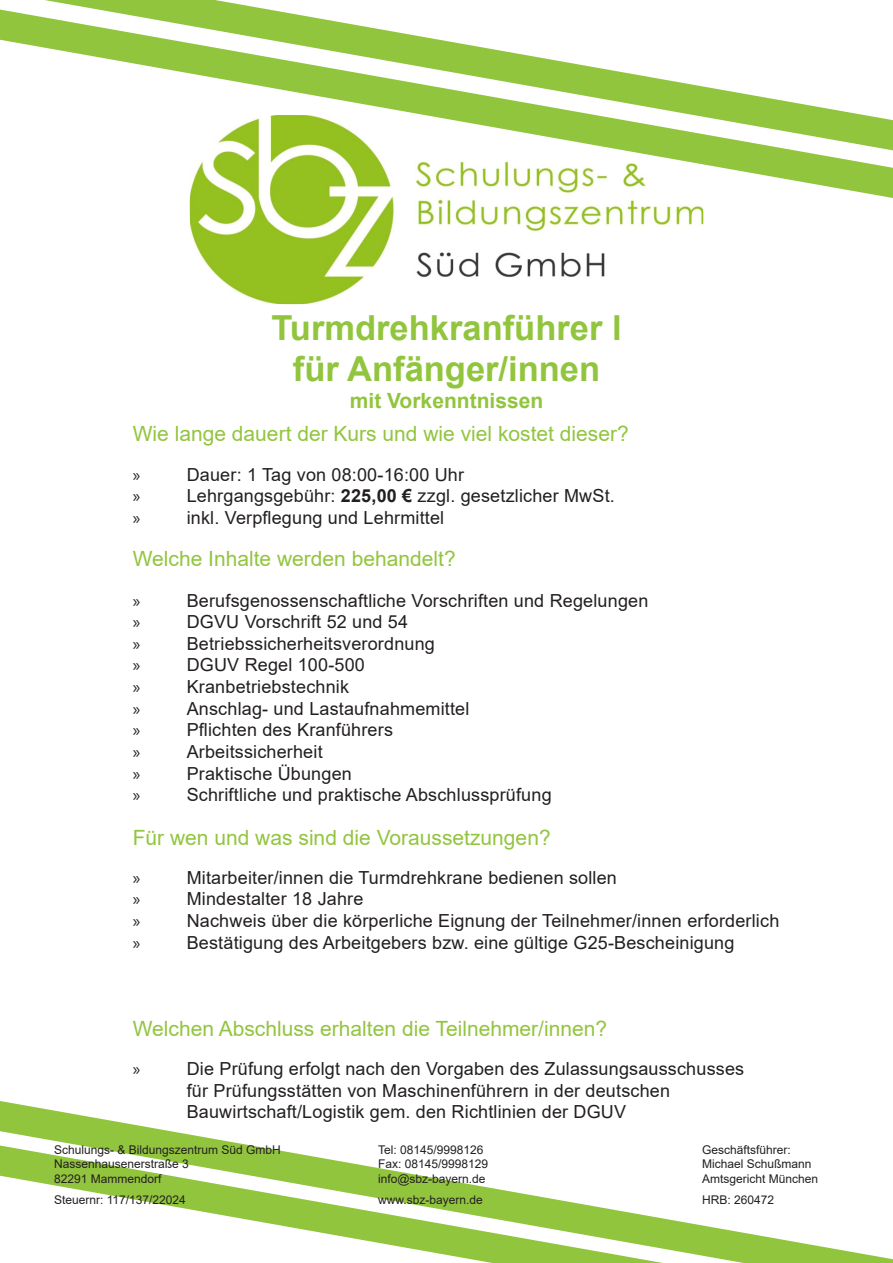
<style>
.page{position:relative;width:893px;height:1263px;background:#fff}
.page>*{position:absolute;margin:0;border:0;box-sizing:border-box;transform-origin:0 0}
.t1{font:700 34.5px "Arial";color:#92c53e}
.t2{font:21px "Arial";color:#92c53e}
.t3{font:700 21px "Arial";color:#92c53e}
.t4{font:18px/21.6px "Arial";letter-spacing:.01em;color:#231f20}
.t5{font:18px "Myriad Pro";color:#231f20}
.t6{font:12px "Arial";color:#231f20}
.s1{font-weight:700}
</style>
<div class="page">
<img style="left:190px;top:198px;width:513px;height:107px">
<svg style="left:0;top:10px;width:893px;height:188px"></svg>
<svg style="left:44px;top:0;width:849px;height:150px"></svg>
<svg style="left:0;top:1101px;width:893px;height:162px"></svg>
<p class="t1" style="left:271px;top:303px;width:352px">Turmdrehkranführer l</p>
<p class="t1" style="left:293px;top:344px;width:309px">für Anfänger/innen</p>
<p class="t3" style="left:350px;top:386px;width:195px">mit Vorkenntnissen</p>
<p class="t2" style="left:133px;top:419px;width:498px">Wie lange dauert der Kurs und wie viel kostet dieser?</p>
<p class="t5" style="left:133px;top:464px;width:9px">»</p>
<p class="t4" style="left:187px;top:464px;width:279px">Dauer: 1 Tag von 08:00-16:00 Uhr</p>
<p class="t5" style="left:133px;top:485px;width:9px">»</p>
<p class="t4" style="left:187px;top:485px;width:430px">Lehrgangsgebühr: <span class="s1">225,00 €</span> zzgl. gesetzlicher MwSt.</p>
<p class="t5" style="left:133px;top:507px;width:9px">»</p>
<p class="t4" style="left:187px;top:507px;width:259px">inkl. Verpflegung und Lehrmittel</p>
<p class="t2" style="left:133px;top:544px;width:324px">Welche Inhalte werden behandelt?</p>
<p class="t5" style="left:133px;top:589px;width:9px">»</p>
<p class="t4" style="left:187px;top:589px;width:463px">Berufsgenossenschaftliche Vorschriften und Regelungen</p>
<p class="t5" style="left:133px;top:611px;width:9px">»</p>
<p class="t4" style="left:187px;top:611px;width:223px">DGVU Vorschrift 52 und 54</p>
<p class="t5" style="left:133px;top:633px;width:9px">»</p>
<p class="t4" style="left:187px;top:633px;width:250px">Betriebssicherheitsverordnung</p>
<p class="t5" style="left:133px;top:654px;width:9px">»</p>
<p class="t4" style="left:187px;top:654px;width:180px">DGUV Regel 100-500</p>
<p class="t5" style="left:133px;top:676px;width:9px">»</p>
<p class="t4" style="left:187px;top:676px;width:164px">Kranbetriebstechnik</p>
<p class="t5" style="left:133px;top:697px;width:9px">»</p>
<p class="t4" style="left:187px;top:697px;width:284px">Anschlag- und Lastaufnahmemittel</p>
<p class="t5" style="left:133px;top:719px;width:9px">»</p>
<p class="t4" style="left:187px;top:719px;width:208px">Pflichten des Kranführers</p>
<p class="t5" style="left:133px;top:741px;width:9px">»</p>
<p class="t4" style="left:187px;top:741px;width:137px">Arbeitssicherheit</p>
<p class="t5" style="left:133px;top:762px;width:9px">»</p>
<p class="t4" style="left:187px;top:762px;width:167px">Praktische Übungen</p>
<p class="t5" style="left:133px;top:784px;width:9px">»</p>
<p class="t4" style="left:187px;top:784px;width:366px">Schriftliche und praktische Abschlussprüfung</p>
<p class="t2" style="left:133px;top:823px;width:419px">Für wen und was sind die Voraussetzungen?</p>
<p class="t5" style="left:133px;top:867px;width:9px">»</p>
<p class="t4" style="left:187px;top:866px;width:432px">Mitarbeiter/innen die Turmdrehkrane bedienen sollen</p>
<p class="t5" style="left:133px;top:888px;width:9px">»</p>
<p class="t4" style="left:187px;top:888px;width:178px">Mindestalter 18 Jahre</p>
<p class="t5" style="left:133px;top:910px;width:9px">»</p>
<p class="t4" style="left:187px;top:910px;width:594px">Nachweis über die körperliche Eignung der Teilnehmer/innen erforderlich</p>
<p class="t5" style="left:133px;top:931px;width:9px">»</p>
<p class="t4" style="left:187px;top:931px;width:549px">Bestätigung des Arbeitgebers bzw. eine gültige G25-Bescheinigung</p>
<p class="t2" style="left:133px;top:1014px;width:476px">Welchen Abschluss erhalten die Teilnehmer/innen?</p>
<p class="t5" style="left:133px;top:1058px;width:9px">»</p>
<p class="t4" style="left:187px;top:1058px;width:559px">Die Prüfung erfolgt nach den Vorgaben des Zulassungsausschusses für Prüfungsstätten von Maschinenführern in der deutschen<br>Bauwirtschaft/Logistik gem. den Richtlinien der DGUV</p>
<p class="t6" style="left:54px;top:1141px;width:228px">Schulungs- &amp; Bildungszentrum Süd GmbH</p>
<p class="t6" style="left:378px;top:1141px;width:107px">Tel: 08145/9998126</p>
<p class="t6" style="left:702px;top:1141px;width:90px">Geschäftsführer:</p>
<p class="t6" style="left:54px;top:1156px;width:136px">Nassenhausenerstraße 3</p>
<p class="t6" style="left:378px;top:1156px;width:112px">Fax: 08145/9998129</p>
<p class="t6" style="left:702px;top:1156px;width:111px">Michael Schußmann</p>
<p class="t6" style="left:54px;top:1170px;width:109px">82291 Mammendorf</p>
<p class="t6" style="left:378px;top:1170px;width:109px">info@sbz-bayern.de</p>
<p class="t6" style="left:702px;top:1170px;width:118px">Amtsgericht München</p>
<p class="t6" style="left:54px;top:1192px;width:133px">Steuernr: 117/137/22024</p>
<p class="t6" style="left:378px;top:1192px;width:106px">www.sbz-bayern.de</p>
<p class="t6" style="left:702px;top:1192px;width:74px">HRB: 260472</p>
</div>
